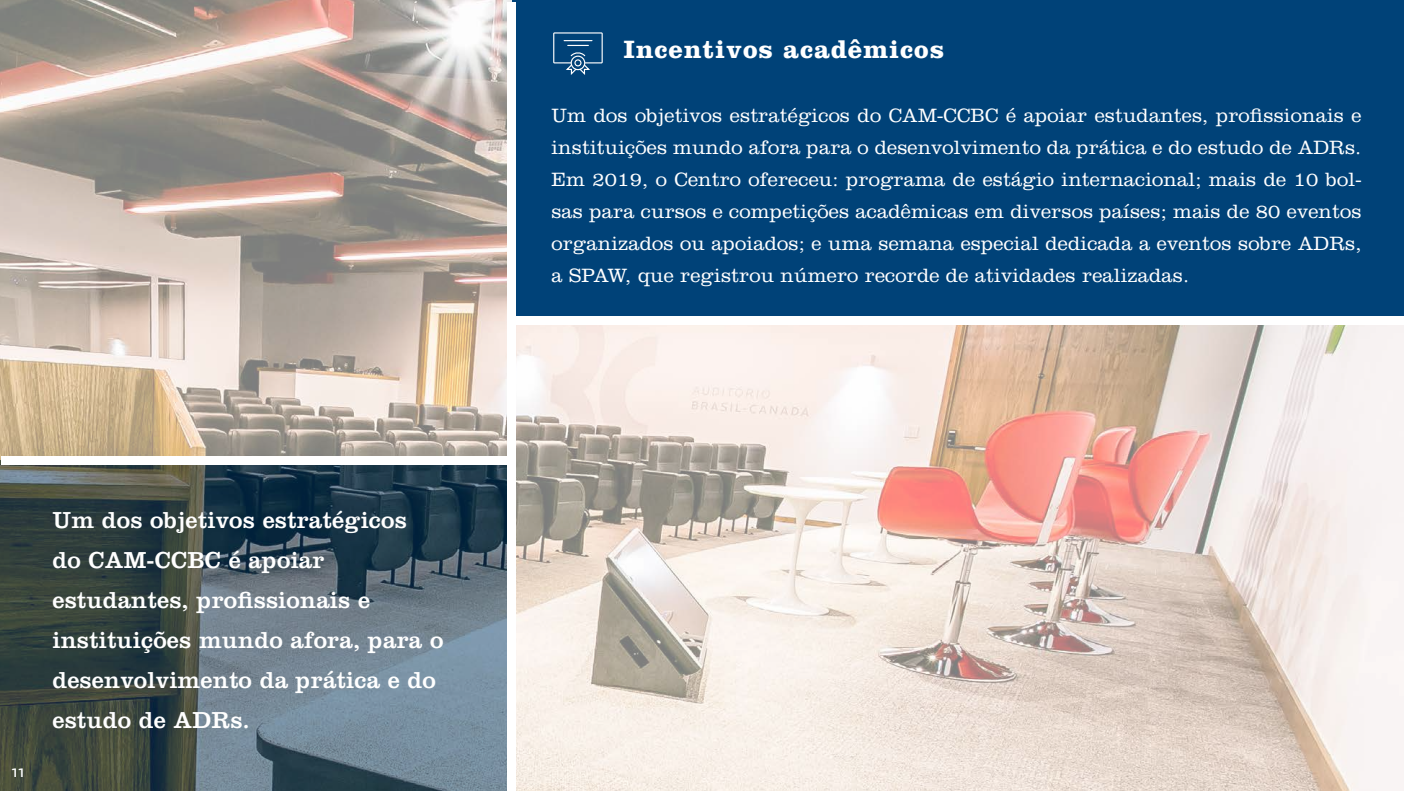
<style>
.page{position:relative;width:1404px;height:791px;background:#fff}
.page>*{position:absolute;margin:0;border:0;box-sizing:border-box;transform-origin:0 0}
.t1{font:700 26px "Clarendon";letter-spacing:.04em;color:#fff}
.t2{font:24px/40px "Clarendon";letter-spacing:.01em;color:#fff}
.t3{font:300 20px/32px "Clarendon";letter-spacing:.01em;color:#fff;text-align:justify}
.t4{font:500 13px "Locator";color:#fff}
</style>
<div class="page">
<img style="left:0;top:0;width:1403px;height:791px">
<div style="left:1px;top:456px;width:511px;height:9px;background:#fff"></div>
<div style="left:512px;top:0;width:891px;height:320px;background:#004278"></div>
<div style="left:507px;top:2px;width:9px;height:789px;background:#fff"></div>
<div style="left:512px;top:316px;width:891px;height:9px;background:#fff"></div>
<div style="left:553px;top:32px;width:49px;height:31px;border:1px solid #fff"></div>
<div style="left:570px;top:56px;width:15px;height:14px;border:1px solid #fff;border-radius:50%"></div>
<div style="left:574px;top:59px;width:7px;height:7px;border:1px solid #fff;border-radius:50%"></div>
<svg style="left:570px;top:52px;width:16px;height:5px"></svg>
<svg style="left:564px;top:63px;width:27px;height:12px"></svg>
<svg style="left:564px;top:40px;width:28px;height:6px"></svg>
<p class="t4" style="left:12px;top:766px;width:14px">11</p>
<p class="t2" style="left:52px;top:500px;width:392px">Um dos objetivos estratégicos<br>do CAM-CCBC é apoiar estudantes, profissionais e instituições mundo afora, para o desenvolvimento da prática e do estudo de ADRs.</p>
<h1 class="t1" style="left:623px;top:34px;width:322px">Incentivos acadêmicos</h1>
<p class="t3" style="left:551px;top:99px;width:811px">Um dos objetivos estratégicos do CAM-CCBC é apoiar estudantes, profissionais e instituições mundo afora para o desenvolvimento da prática e do estudo de ADRs.<br>Em 2019, o Centro ofereceu: programa de estágio internacional; mais de 10 bol&shy;sas para cursos e competições acadêmicas em diversos países; mais de 80 eventos organizados ou apoiados; e uma semana especial dedicada a eventos sobre ADRs, a SPAW, que registrou número recorde de atividades realizadas.</p>
</div>
